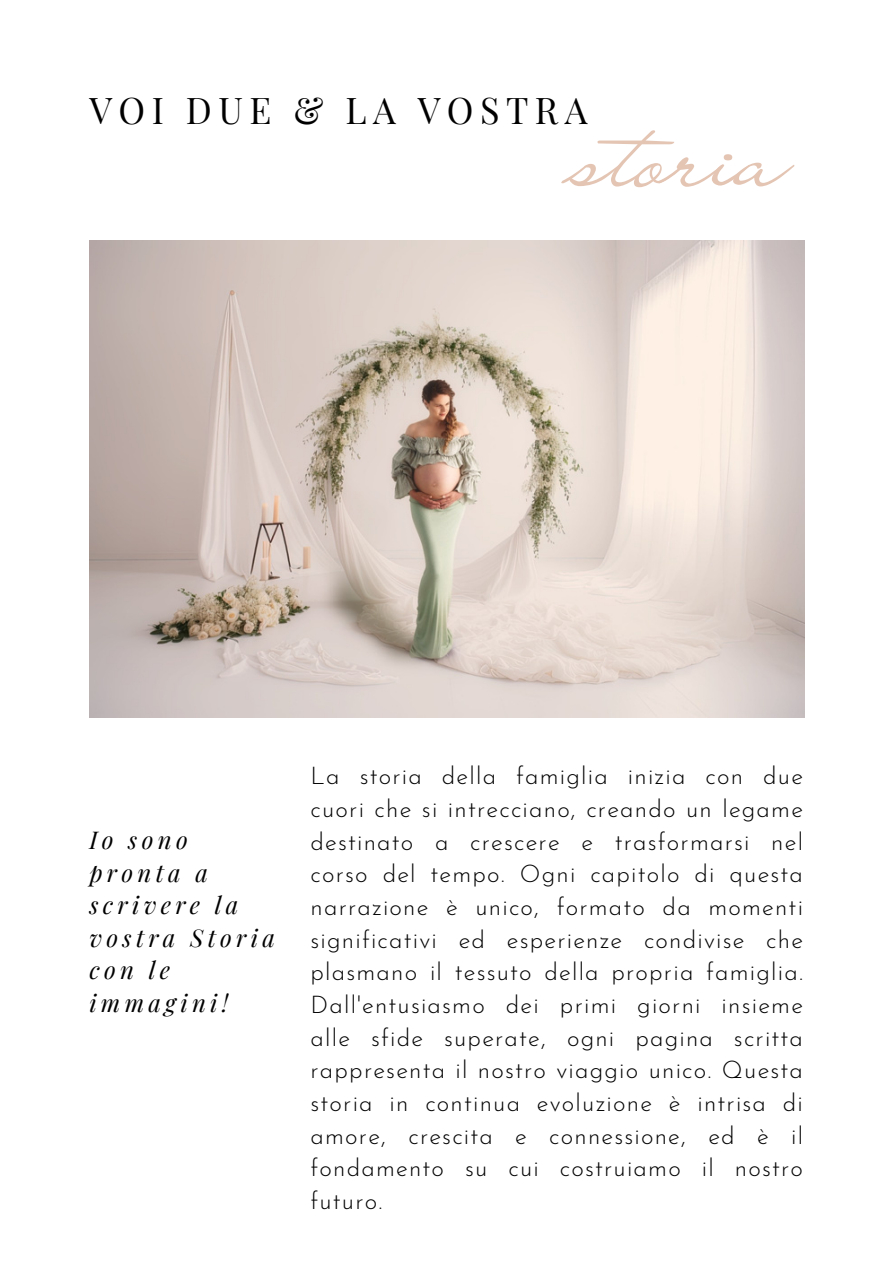
<style>
.page{position:relative;width:894px;height:1264px;background:#fff}
.page>*{position:absolute;margin:0;border:0;box-sizing:border-box;transform-origin:0 0}
.t1{font:108px "Liana";color:#e4c5b4}
.t2{font:36px "Playfair Display";letter-spacing:.18em;color:#000}
.t3{font:300 24px/32.7px "Josefin Sans";letter-spacing:.05em;color:#000;text-align:justify}
.t4{font:italic 24px/32.7px "Playfair Display";letter-spacing:.18em;color:#000}
</style>
<div class="page">
<img style="left:89px;top:241px;width:715px;height:477px">
<h1 class="t2" style="left:89px;top:85px;width:499px">VOI DUE &amp; LA VOSTRA</h1>
<p class="t1" style="left:582px;top:83px;width:209px">storia</p>
<p class="t4" style="left:89px;top:822px;width:187px">Io sono pronta a scrivere la vostra Storia con le immagini!</p>
<h2 class="t3" style="left:310px;top:762px;width:494px">La storia della famiglia inizia con due cuori che si intrecciano, creando un legame destinato a crescere e trasformarsi nel corso del tempo. Ogni capitolo di questa narrazione è unico, formato da momenti significativi ed esperienze condivise che plasmano il tessuto della propria famiglia.<br>Dall'entusiasmo dei primi giorni insieme alle sfide superate, ogni pagina scritta rappresenta il nostro viaggio unico. Questa storia in continua evoluzione è intrisa di amore, crescita e connessione, ed è il fondamento su cui costruiamo il nostro futuro.</h2>
</div>
